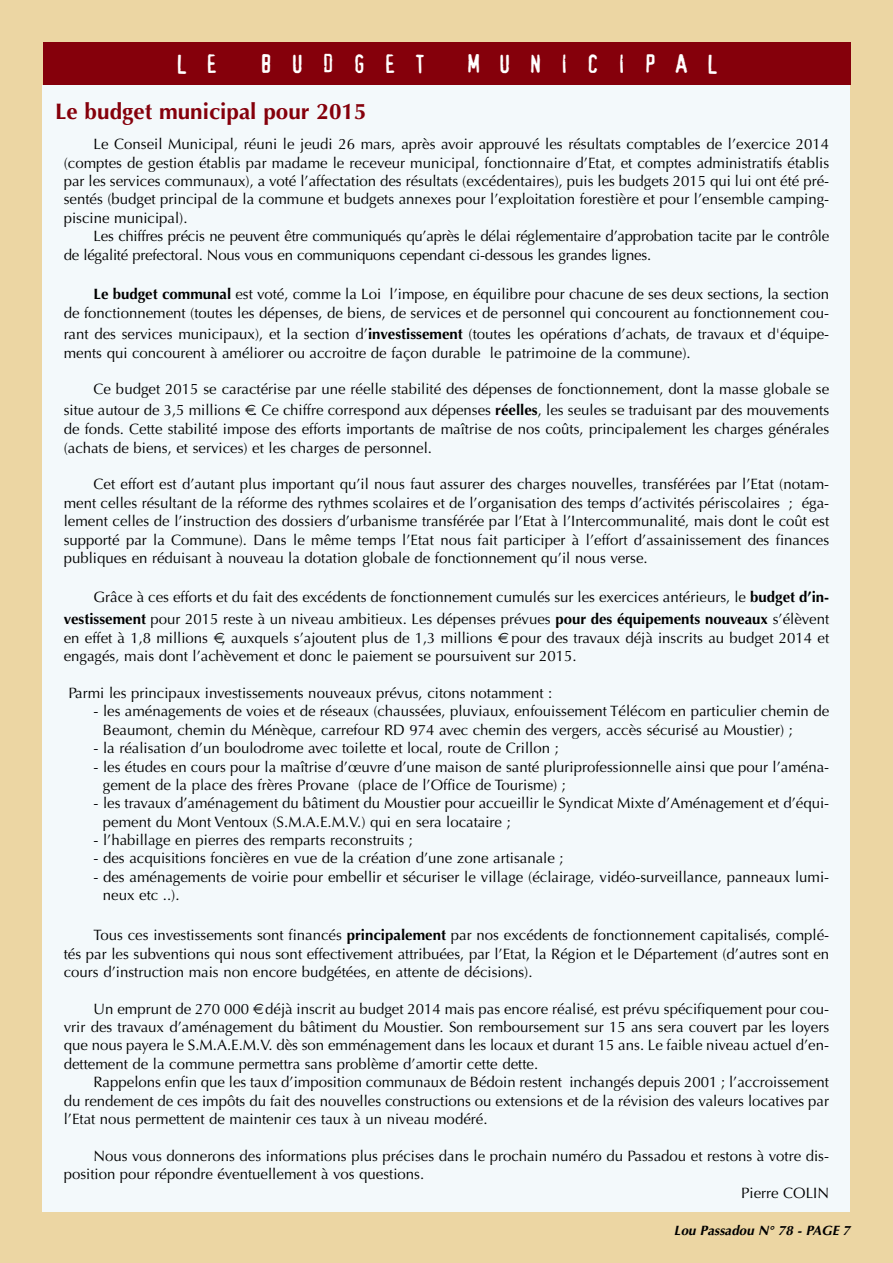
<style>
.page{position:relative;width:893px;height:1263px;background:#ecd6a3}
.page>*{position:absolute;margin:0;border:0;box-sizing:border-box;transform-origin:0 0}
.t1{font:24.75px "Confidential";letter-spacing:.75em;color:#fff}
.t2{font:700 22.5px "Optima";color:#85000b}
.t3{font:15px/18.5px "Optima";color:#000}
.t4{font:italic 700 13.5px "Optima";color:#000}
.s1{font-weight:700}
</style>
<div class="page">
<div style="left:43px;top:43px;width:807px;height:42px;background:#85000b"></div>
<div style="left:43px;top:85px;width:807px;height:1127px;background:#f3f9fb"></div>
<h1 class="t1" style="left:175px;top:50px;width:44px">L E</h1>
<h1 class="t1" style="left:260px;top:50px;width:167px">BUDGET</h1>
<h1 class="t1" style="left:468px;top:50px;width:252px">MUNICIPAL</h1>
<h2 class="t2" style="left:55px;top:98px;width:313px">Le budget municipal pour 2015</h2>
<p class="t3" style="left:64px;top:136px;width:767px;text-align:justify;text-indent:30px">Le Conseil Municipal, réuni le jeudi 26 mars, après avoir approuvé les résultats comptables de l’exercice 2014 (comptes de gestion établis par madame le receveur municipal, fonctionnaire d’Etat, et comptes administratifs établis par les services communaux), a voté l’affectation des résultats (excédentaires), puis les budgets 2015 qui lui ont été pré&shy;sentés (budget principal de la commune et budgets annexes pour l’exploitation forestière et pour l’ensemble camping&shy;piscine municipal).</p>
<p class="t3" style="left:64px;top:228px;width:767px;text-indent:30px">Les chiffres précis ne peuvent être communiqués qu’après le délai réglementaire d’approbation tacite par le contrôle de légalité prefectoral. Nous vous en communiquons cependant ci-dessous les grandes lignes.</p>
<p class="t3" style="left:64px;top:286px;width:767px;line-height:18.9px;text-align:right"><span class="s1">Le budget communal</span> est voté, comme la Loi l’impose, en équilibre pour chacune de ses deux sections, la section<br>de fonctionnement (toutes les dépenses, de biens, de services et de personnel qui concourent au fonctionnement cou-</p>
<p class="t3" style="left:64px;top:326px;width:767px;line-height:18.9px">rant des services municipaux), et la section d’<span class="s1">investissement</span> (toutes les opérations d’achats, de travaux et d'équipe&shy;ments qui concourent à améliorer ou accroitre de façon durable le patrimoine de la commune).</p>
<p class="t3" style="left:64px;top:380px;width:767px;line-height:20.9px;text-align:right">Ce budget 2015 se caractérise par une réelle stabilité des dépenses de fonctionnement, dont la masse globale se situe autour de 3,5 millions . Ce chiffre correspond aux dépenses <span class="s1">réelles</span>, les seules se traduisant par des mouvements</p>
<p class="t3" style="left:64px;top:421px;width:767px">de fonds. Cette stabilité impose des efforts importants de maîtrise de nos coûts, principalement les charges générales (achats de biens, et services) et les charges de personnel.</p>
<p class="t3" style="left:64px;top:477px;width:767px;text-align:justify;text-indent:30px">Cet effort est d’autant plus important qu’il nous faut assurer des charges nouvelles, transférées par l’Etat (notam&shy;ment celles résultant de la réforme des rythmes scolaires et de l’organisation des temps d’activités périscolaires ; éga&shy;lement celles de l’instruction des dossiers d’urbanisme transférée par l’Etat à l’Intercommunalité, mais dont le coût est supporté par la Commune). Dans le même temps l’Etat nous fait participer à l’effort d’assainissement des finances publiques en réduisant à nouveau la dotation globale de fonctionnement qu’il nous verse.</p>
<p class="t3" style="left:64px;top:588px;width:767px;line-height:21.5px;text-align:right">Grâce à ces efforts et du fait des excédents de fonctionnement cumulés sur les exercices antérieurs, le <span class="s1">budget d’in&shy;vestissement</span> pour 2015 reste à un niveau ambitieux. Les dépenses prévues <span class="s1">pour des équipements nouveaux</span> s’élèvent</p>
<p class="t3" style="left:64px;top:630px;width:430px">en effet à 1,8 millions , auxquels s’ajoutent plus de 1,3 millions</p>
<p class="t3" style="left:64px;top:630px;width:767px;text-indent:448px">pour des travaux déjà inscrits au budget 2014 et engagés, mais dont l’achèvement et donc le paiement se poursuivent sur 2015.</p>
<p class="t3" style="left:68px;top:685px;width:485px">Parmi les principaux investissements nouveaux prévus, citons notamment :</p>
<p class="t3" style="left:103px;top:703px;width:728px;text-indent:-9px">- les aménagements de voies et de réseaux (chaussées, pluviaux, enfouissement Télécom en particulier chemin de<br>Beaumont, chemin du Ménèque, carrefour RD 974 avec chemin des vergers, accès sécurisé au Moustier) ;</p>
<p class="t3" style="left:94px;top:740px;width:467px">- la réalisation d’un boulodrome avec toilette et local, route de Crillon ;</p>
<p class="t3" style="left:103px;top:759px;width:728px;text-indent:-9px">- les études en cours pour la maîtrise d’œuvre d’une maison de santé pluriprofessionnelle ainsi que pour l’aména&shy;gement de la place des frères Provane (place de l’Office de Tourisme) ;</p>
<p class="t3" style="left:103px;top:795px;width:728px;text-indent:-9px">- les travaux d’aménagement du bâtiment du Moustier pour accueillir le Syndicat Mixte d’Aménagement et d’équi&shy;pement du Mont Ventoux (S.M.A.E.M.V.) qui en sera locataire ;</p>
<p class="t3" style="left:94px;top:832px;width:321px">- l’habillage en pierres des remparts reconstruits ;</p>
<p class="t3" style="left:94px;top:851px;width:472px">- des acquisitions foncières en vue de la création d’une zone artisanale ;</p>
<p class="t3" style="left:103px;top:869px;width:728px;text-indent:-9px">- des aménagements de voirie pour embellir et sécuriser le village (éclairage, vidéo-surveillance, panneaux lumi&shy;neux etc ..).</p>
<p class="t3" style="left:64px;top:927px;width:767px;text-align:justify;text-indent:30px">Tous ces investissements sont financés <span class="s1">principalement</span> par nos excédents de fonctionnement capitalisés, complé&shy;tés par les subventions qui nous sont effectivement attribuées, par l’Etat, la Région et le Département (d’autres sont en cours d’instruction mais non encore budgétées, en attente de décisions).</p>
<p class="t3" style="left:64px;top:1001px;width:767px;text-align:justify;text-indent:30px">Un emprunt de 270 000 déjà inscrit au budget 2014 mais pas encore réalisé, est prévu spécifiquement pour cou&shy;vrir des travaux d’aménagement du bâtiment du Moustier. Son remboursement sur 15 ans sera couvert par les loyers que nous payera le S.M.A.E.M.V. dès son emménagement dans les locaux et durant 15 ans. Le faible niveau actuel d’en&shy;dettement de la commune permettra sans problème d’amortir cette dette.</p>
<p class="t3" style="left:64px;top:1074px;width:767px;text-align:justify;text-indent:30px">Rappelons enfin que les taux d’imposition communaux de Bédoin restent inchangés depuis 2001 ; l’accroissement du rendement de ces impôts du fait des nouvelles constructions ou extensions et de la révision des valeurs locatives par l’Etat nous permettent de maintenir ces taux à un niveau modéré.</p>
<p class="t3" style="left:93px;top:1148px;width:737px">Nous vous donnerons des informations plus précises dans le prochain numéro du Passadou et restons à votre dis-</p>
<p class="t3" style="left:64px;top:1166px;width:362px">position pour répondre éventuellement à vos questions.</p>
<p class="t3" style="left:741px;top:1185px;width:89px">Pierre COLIN</p>
<p class="t4" style="left:674px;top:1225px;width:178px">Lou Passadou N° 78 - PAGE 7</p>
</div>
